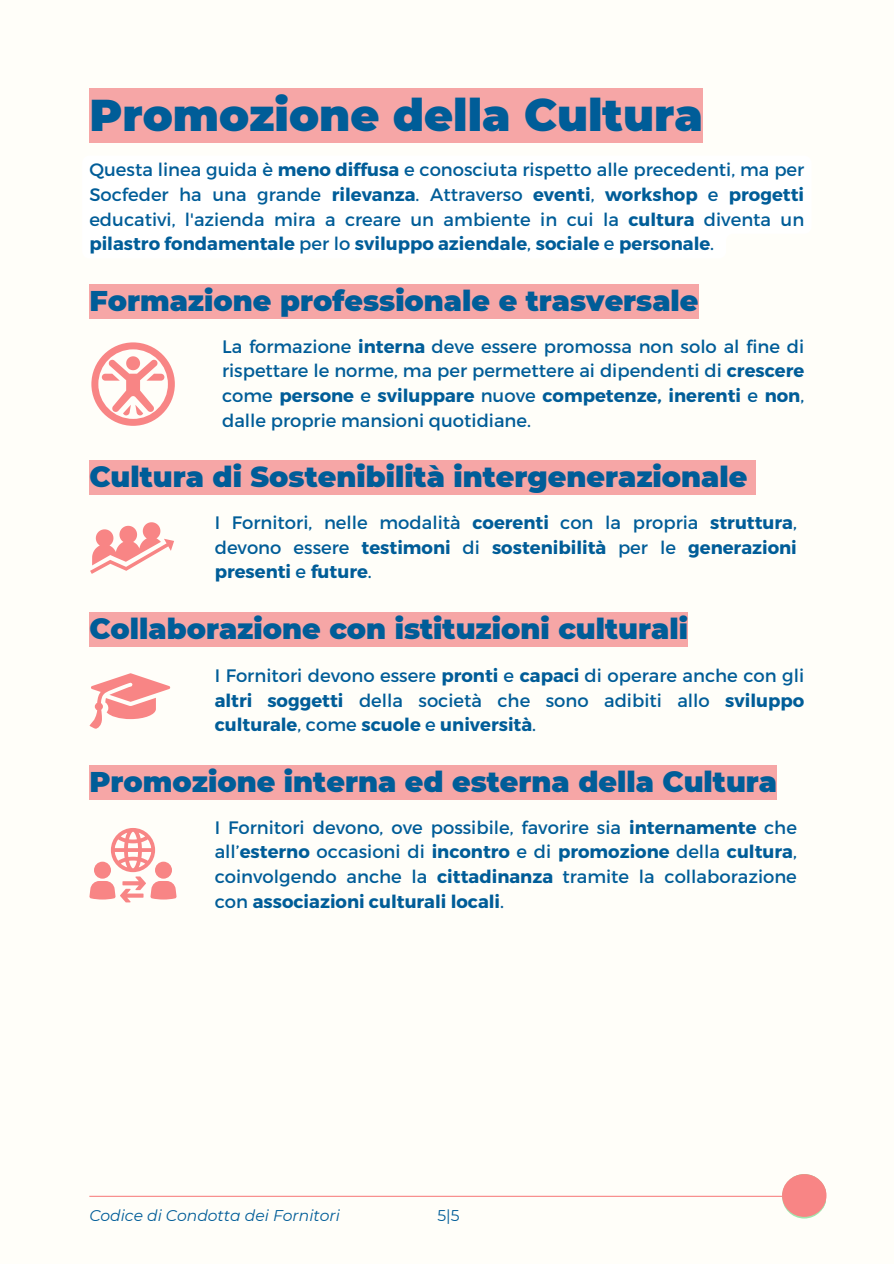
<style>
.page{position:relative;width:894px;height:1264px;background:#fff}
.page>*{position:absolute;margin:0;border:0;box-sizing:border-box;transform-origin:0 0}
.t1{font:900 44.4px "Montserrat";color:#005d98}
.t2{font:900 28.5px "Montserrat";color:#005d98}
.t3{font:18px/24.8px "Montserrat";color:#005d98;text-align:justify}
.t4{font:700 18px/24.8px "Montserrat";color:#005d98;text-align:justify}
.t5{font:italic 15.6px "Montserrat";color:#005d98}
.t6{font:15.6px "Montserrat";color:#005d98}
.s1{font-weight:700}
.s2{font-weight:400}
</style>
<div class="page">
<div style="left:0;top:0;width:893px;height:1263px;background:#fffef9"></div>
<hr style="left:89px;top:1195px;width:710px;height:1px;background:#f88585">
<svg style="left:90px;top:522px;width:84px;height:52px"></svg>
<svg style="left:89px;top:673px;width:81px;height:55px"></svg>
<svg style="left:89px;top:828px;width:87px;height:74px"></svg>
<div style="left:89px;top:284px;width:609px;height:35px;background:#f6a6a6"></div>
<div style="left:89px;top:460px;width:666px;height:35px;background:#f6a6a6"></div>
<div style="left:89px;top:612px;width:598px;height:35px;background:#f6a6a6"></div>
<div style="left:89px;top:89px;width:613px;height:54px;background:#f6a6a6"></div>
<div style="left:89px;top:765px;width:688px;height:35px;background:#f6a6a6"></div>
<svg style="left:782px;top:1174px;width:43px;height:43px"></svg>
<svg style="left:798px;top:1174px;width:27px;height:37px"></svg>
<div style="left:781px;top:1174px;width:45px;height:42px;background:#f88585;border-radius:50%"></div>
<svg style="left:91px;top:342px;width:84px;height:83px"></svg>
<h3 class="t1" style="left:89px;top:88px;width:614px">Promozione della Cultura</h3>
<h3 class="t3" style="left:89px;top:156px;width:716px">Questa linea guida è <span class="s1">meno diffusa</span> e conosciuta rispetto alle precedenti, ma per Socfeder ha una grande <span class="s1">rilevanza</span>. Attraverso <span class="s1">eventi</span>, <span class="s1">workshop</span> e <span class="s1">progetti </span>educativi, l'azienda mira a creare un ambiente in cui la <span class="s1">cultura</span> diventa un <span class="s1">pilastro fondamentale</span> per lo <span class="s1">sviluppo aziendale</span>, <span class="s1">sociale</span> e <span class="s1">personale</span>.</h3>
<p class="t2" style="left:89px;top:283px;width:610px">Formazione professionale e trasversale</p>
<h1 class="t3" style="left:222px;top:333px;width:583px">La formazione <span class="s1">interna</span> deve essere promossa non solo al fine di rispettare le norme, ma per permettere ai dipendenti di <span class="s1">crescere </span>come <span class="s1">persone</span> e <span class="s1">sviluppare</span> nuove <span class="s1">competenze, inerenti</span> e <span class="s1">non</span>, dalle proprie mansioni quotidiane.</h1>
<h2 class="t2" style="left:89px;top:460px;width:659px">Cultura di Sostenibilità intergenerazionale</h2>
<h3 class="t4" style="left:215px;top:509px;width:583px"><span class="s2">I Fornitori, nelle modalità</span> coerenti <span class="s2">con la propria</span> struttura<span class="s2">, devono essere</span> testimoni <span class="s2">di</span> sostenibilità <span class="s2">per le</span> generazioni presenti <span class="s2">e</span> future<span class="s2">.</span></h3>
<p class="t2" style="left:89px;top:611px;width:600px">Collaborazione con istituzioni culturali</p>
<h2 class="t3" style="left:215px;top:662px;width:591px">I Fornitori devono essere <span class="s1">pronti</span> e <span class="s1">capaci</span> di operare anche con gli <span class="s1">altri soggetti</span> della società che sono adibiti allo <span class="s1">sviluppo culturale</span>, come <span class="s1">scuole</span> e <span class="s1">università</span>.</h2>
<p class="t2" style="left:89px;top:764px;width:689px">Promozione interna ed esterna della Cultura</p>
<h2 class="t3" style="left:215px;top:814px;width:583px">I Fornitori devono, ove possibile, favorire sia <span class="s1">internamente</span> che all’<span class="s1">esterno</span> occasioni di <span class="s1">incontro</span> e di <span class="s1">promozione</span> della <span class="s1">cultura</span>, coinvolgendo anche la <span class="s1">cittadinanza</span> tramite la collaborazione con <span class="s1">associazioni culturali locali</span>.</h2>
<h3 class="t5" style="left:89px;top:1205px;width:252px">Codice di Condotta dei Fornitori</h3>
<h2 class="t6" style="left:437px;top:1205px;width:24px">5|5</h2>
</div>
